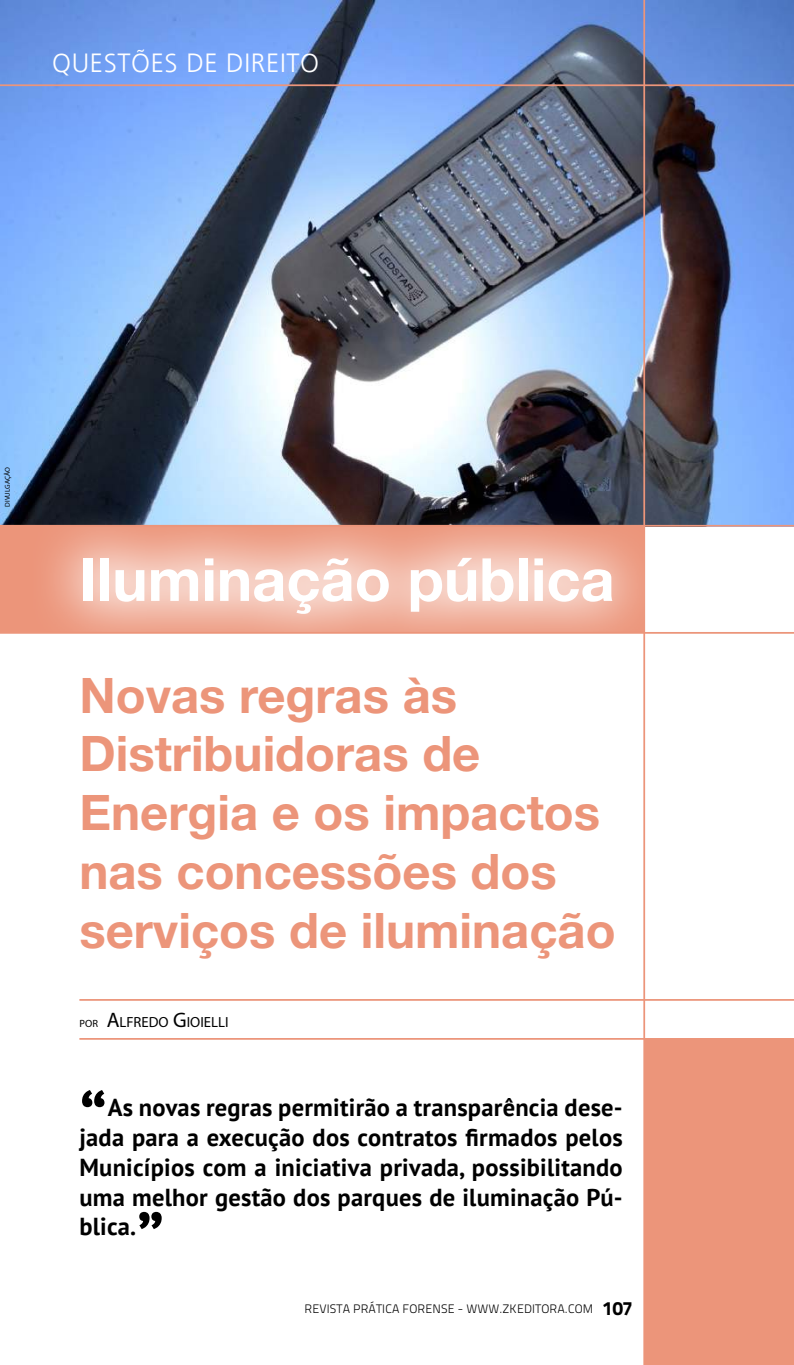
<style>
.page{position:relative;width:794px;height:1365px;background:#fff}
.page>*{position:absolute;margin:0;border:0;box-sizing:border-box;transform-origin:0 0}
.t1{font:700 70px "PT Sans";color:#000}
.t2{font:700 59.5px "Helvetica Neue LT Std";color:#fff}
.t3{font:700 49px/58.8px "Helvetica Neue LT Std";color:#ec957a}
.t4{font:300 26.25px "Frutiger LT";letter-spacing:.025em;color:#fff}
.t5{font:700 24.5px/29.8px "PT Sans";letter-spacing:.01em;color:#000;text-align:justify}
.t6{font:14.7px "Myriad Pro";color:#000}
.t7{font:12.25px "Titillium Text 14 L 250 wt";letter-spacing:.01em;color:#000}
.t8{font:7px "Myriad Pro";color:#000}
.s1{font-size:10.5px}
.s2{font-size:21px}
.s3{font-family:"Titillium Text 14 L 999 wt";font-size:19.25px}
</style>
<div class="page">
<img style="left:0;top:0;width:794px;height:525px">
<hr style="left:79px;top:998px;width:715px;height:2px;background:#ec957a">
<hr style="left:79px;top:1037px;width:715px;height:2px;background:#ec957a">
<hr style="left:643px;top:0;width:2px;height:1364px;background:#ec957a">
<div style="left:0;top:525px;width:644px;height:107px;background:#ec957a"></div>
<svg style="left:29px;top:503px;width:637px;height:163px"></svg>
<hr style="left:0;top:632px;width:794px;height:1px;background:#ec957a">
<hr style="left:0;top:525px;width:794px;height:1px;background:#ec957a">
<hr style="left:0;top:84px;width:794px;height:2px;background:#ec957a">
<div style="left:644px;top:1038px;width:150px;height:326px;background:#ec957a"></div>
<p class="t4" style="left:52px;top:48px;width:269px">QUESTÕES DE DIREITO</p>
<p class="t8" style="left:3px;top:506px;width:41px;rotate:-90deg">DIVULGAÇÃO</p>
<h2 class="t2" style="left:79px;top:543px;width:537px">Iluminação pública</h2>
<h3 class="t3" style="left:79px;top:664px;width:538px">Novas regras às<br>Distribuidoras de<br>Energia e os impactos nas concessões dos serviços de iluminação</h3>
<p class="t6" style="left:79px;top:1012px;width:150px"><span class="s1">POR</span> <span class="s2">A</span>LFREDO <span class="s2">G</span>IOIELLI</p>
<h1 class="t1" style="left:79px;top:1074px;width:29px">“</h1>
<p class="t5" style="left:79px;top:1092px;width:545px;text-indent:28px">As novas regras permitirão a transparência dese&shy;jada para a execução dos contratos firmados pelos Municípios com a iniciativa privada, possibilitando uma melhor gestão dos parques de iluminação Pú&shy;blica.</p>
<h1 class="t1" style="left:137px;top:1190px;width:29px">”</h1>
<p class="t7" style="left:304px;top:1301px;width:329px">REVISTA PRÁTICA FORENSE - WWW.ZKEDITORA.COM <span class="s3">107</span></p>
</div>
